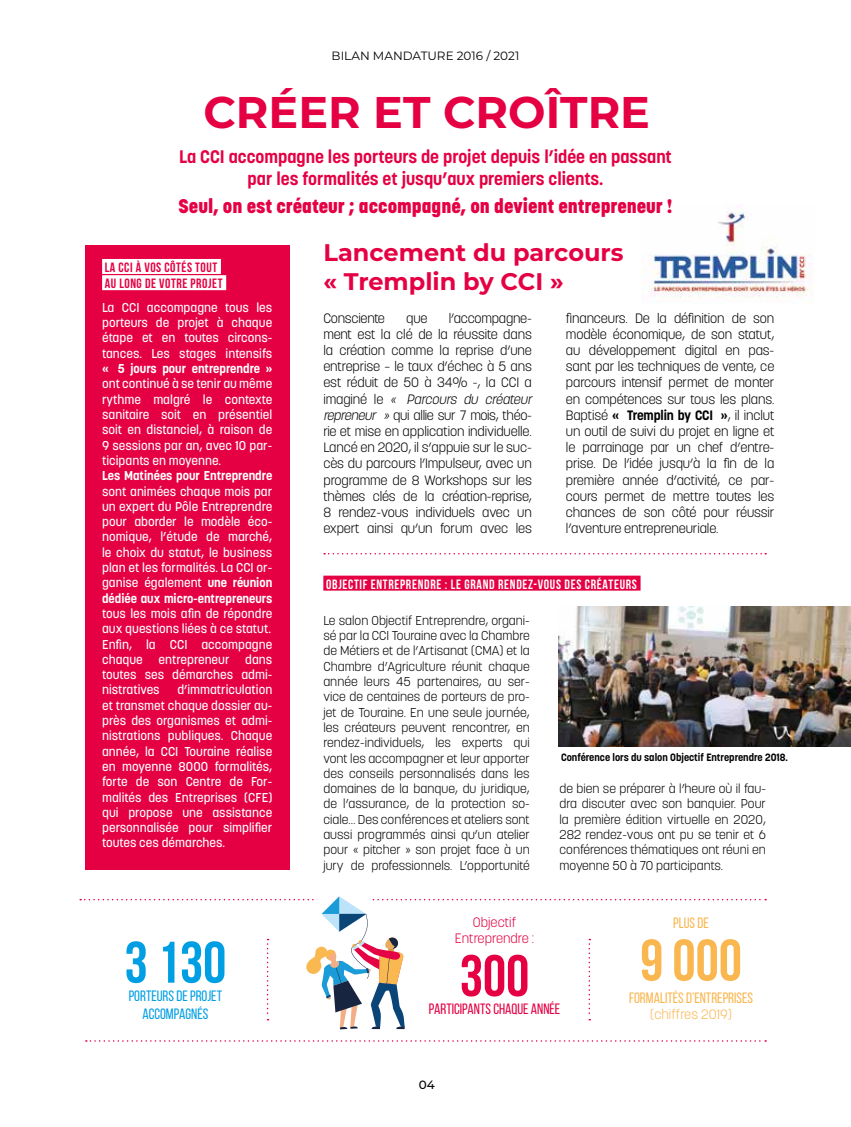
<style>
.page{position:relative;width:851px;height:1127px;background:#fff}
.page>*{position:absolute;margin:0;border:0;box-sizing:border-box;transform-origin:0 0}
.t1{font:700 58.5px "Bebas Neue";color:#009fe3}
.t2{font:700 58.5px "Bebas Neue";color:#fab750}
.t3{font:700 58.5px "Bebas Neue";color:#e50043}
.t4{font:700 44.4px "Montserrat";color:#e50043}
.t5{font:700 24px/28.8px "Montserrat";color:#e50043}
.t6{font:800 19.5px "Korolev";color:#e50043}
.t7{font:700 18px/21.6px "Korolev";color:#e50043;text-align:center}
.t8{font:15px "Bebas Neue";color:#fab750}
.t9{font:15px/18px "Bebas Neue";color:#009fe3;text-align:center}
.t10{font:15px "Bebas Neue";color:#e50043}
.t11{font:300 13.5px/16.2px "Korolev";letter-spacing:-.01em;color:#000}
.t12{font:700 13.5px "Bebas Neue";letter-spacing:.05em;color:#fff}
.t13{font:700 13.5px/16.2px "Bebas Neue";letter-spacing:.04em;color:#e50043}
.t14{font:300 13.5px/16.2px "Korolev";color:#e50043;text-align:center}
.t15{font:300 13.5px "Korolev";color:#fab750}
.t16{font:500 12.75px/15.3px "Korolev";color:#fff;text-align:justify}
.t17{font:300 12.75px/15.3px "Korolev";color:#000;text-align:justify}
.t18{font:700 12.75px "Korolev";color:#fff}
.t19{font:12px "Montserrat";color:#000}
.t20{font:500 12px "Montserrat";color:#000}
.t21{font:700 10.5px "Korolev";color:#000}
.s1{font-weight:700}
.s2{font-style:italic}
</style>
<div class="page">
<div style="left:85px;top:245px;width:204px;height:624px;background:#e50043"></div>
<div style="left:102px;top:259px;width:119px;height:15px;background:#fff"></div>
<div style="left:102px;top:275px;width:124px;height:15px;background:#fff"></div>
<img style="left:641px;top:211px;width:172px;height:87px">
<svg style="left:324px;top:553px;width:442px;height:1px"></svg>
<svg style="left:86px;top:1040px;width:680px;height:2px"></svg>
<div style="left:323px;top:576px;width:317px;height:15px;background:#e50043"></div>
<img style="left:558px;top:607px;width:292px;height:140px">
<svg style="left:80px;top:896px;width:686px;height:133px"></svg>
<p class="t19" style="left:331px;top:47px;width:189px">BILAN MANDATURE 2016 / 2021</p>
<h2 class="t4" style="left:203px;top:80px;width:448px">CRÉER ET CROÎTRE</h2>
<h3 class="t7" style="left:179px;top:146px;width:494px">La CCI accompagne les porteurs de projet depuis l’idée en passant par les formalités et jusqu’aux premiers clients.</h3>
<h3 class="t6" style="left:179px;top:194px;width:495px">Seul, on est créateur ; accompagné, on devient entrepreneur !</h3>
<p class="t13" style="left:105px;top:259px;width:119px">LA CCI À VOS CÔTÉS TOUT<br>AU LONG DE VOTRE PROJET</p>
<p class="t16" style="left:102px;top:300px;width:172px">La CCI accompagne tous les porteurs de projet à chaque étape et en toutes circons&shy;tances. Les stages intensifs</p>
<p class="t18" style="left:102px;top:360px;width:172px">« 5 jours pour entreprendre »</p>
<p class="t16" style="left:102px;top:376px;width:172px">ont continué à se tenir au même rythme malgré le contexte sanitaire soit en présentiel soit en distanciel, à raison de 9 sessions par an, avec 10 par&shy;ticipants en moyenne.</p>
<p class="t18" style="left:102px;top:468px;width:172px">Les Matinées pour Entreprendre</p>
<p class="t16" style="left:102px;top:483px;width:172px">sont animées chaque mois par un expert du Pôle Entreprendre pour aborder le modèle éco&shy;nomique, l’étude de marché, le choix du statut, le business plan et les formalités. La CCI or&shy;ganise également <span class="s1">une réunion dédiée aux micro-entrepreneurs</span></p>
<p class="t16" style="left:102px;top:606px;width:172px">tous les mois afin de répondre aux questions liées à ce statut.<br>Enfin, la CCI accompagne chaque entrepreneur dans toutes ses démarches admi&shy;nistratives</p>
<p class="t16" style="left:102px;top:682px;width:172px;text-indent:75px">d’immatriculation et transmet chaque dossier au&shy;près des organismes et admi&shy;nistrations publiques. Chaque année, la CCI Touraine réalise en moyenne 8000 formalités, forte de son Centre de For&shy;malités des Entreprises (CFE) qui propose une assistance personnalisée pour simplifier toutes ces démarches.</p>
<h1 class="t1" style="left:124px;top:930px;width:103px">3 130</h1>
<p class="t9" style="left:129px;top:986px;width:95px">PORTEURS DE PROJET<br>ACCOMPAGNÉS</p>
<h3 class="t5" style="left:323px;top:237px;width:302px">Lancement du parcours « Tremplin by CCI »</h3>
<p class="t11" style="left:323px;top:310px;width:63px">Consciente</p>
<p class="t11" style="left:406px;top:310px;width:23px">que</p>
<p class="t11" style="left:323px;top:310px;width:213px;text-indent:125px">l’accompagne&shy;ment est la clé de la réussite dans la création comme la reprise d’une entreprise – le taux d’échec à 5 ans est réduit de 50 à 34% -, la CCI a i m a g i n é l e <span class="s2">« Parcours du créateur repreneur »</span> qui allie sur 7 mois, théo&shy;rie et mise en application individuelle.<br>Lancé en 2020, il s’appuie sur le suc&shy;cès du parcours l’Impulseur, avec un programme de 8 Workshops sur les thèmes clés de la création-reprise, 8 rendez-vous individuels avec un expert ainsi qu’un forum avec les</p>
<p class="t11" style="left:566px;top:310px;width:210px;text-align:justify">financeurs. De la définition de son modèle économique, de son statut, au développement digital en pas&shy;sant par les techniques de vente, ce parcours intensif permet de monter en compétences sur tous les plans.<br>Baptisé <span class="s1">« Tremplin by CCI »</span>, il inclut un outil de suivi du projet en ligne et le parrainage par un chef d’entre&shy;prise. De l’idée jusqu’à la fin de la première année d’activité, ce par&shy;cours permet de mettre toutes les chances de son côté pour réussir l’aventure entrepreneuriale.</p>
<p class="t12" style="left:326px;top:576px;width:312px">OBJECTIF ENTREPRENDRE : LE GRAND RENDEZ-VOUS DES CRÉATEURS</p>
<p class="t17" style="left:323px;top:613px;width:208px">Le salon Objectif Entreprendre, organi&shy;sé par la CCI Touraine avec la Chambre de Métiers et de l’Artisanat (CMA) et la Chambre d’Agriculture réunit chaque année leurs 45 partenaires, au ser&shy;vice de centaines de porteurs de pro&shy;jet de Touraine. En une seule journée, les créateurs peuvent rencontrer, en rendez-individuels, les experts qui vont les accompagner et leur apporter des conseils personnalisés dans les domaines de la banque, du juridique, de l’assurance, de la protection so&shy;ciale… Des conférences et ateliers sont aussi programmés ainsi qu’un atelier pour « pitcher » son projet face à un jury de professionnels. L’opportunité</p>
<p class="t21" style="left:561px;top:750px;width:228px">Conférence lors du salon Objectif Entreprendre 2018.</p>
<p class="t17" style="left:559px;top:781px;width:208px">de bien se préparer à l’heure où il fau&shy;dra discuter avec son banquier. Pour la première édition virtuelle en 2020, 282 rendez-vous ont pu se tenir et 6 conférences thématiques ont réuni en moyenne 50 à 70 participants.</p>
<p class="t14" style="left:455px;top:914px;width:81px">Objectif<br>Entreprendre :</p>
<h1 class="t3" style="left:459px;top:944px;width:71px">300</h1>
<p class="t10" style="left:428px;top:1001px;width:133px">PARTICIPANTS CHAQUE ANNÉE</p>
<p class="t20" style="left:418px;top:1076px;width:18px">04</p>
<p class="t8" style="left:673px;top:915px;width:37px">PLUS DE</p>
<h1 class="t2" style="left:640px;top:928px;width:103px">9 000</h1>
<p class="t8" style="left:629px;top:989px;width:125px">FORMALITÉS D’ENTREPRISES</p>
<p class="t15" style="left:650px;top:1005px;width:83px">(chiffres 2019)</p>
</div>
